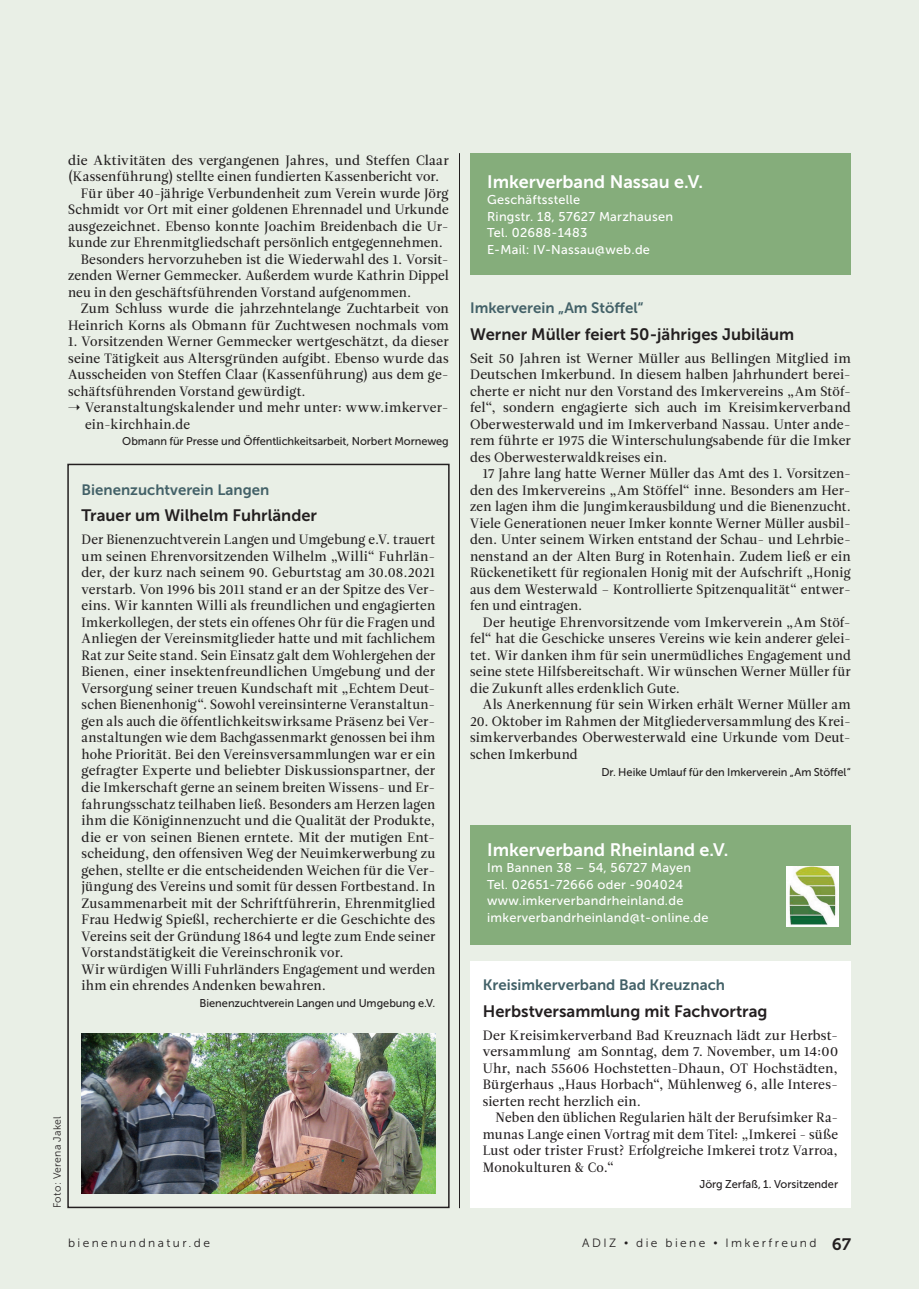
<style>
.page{position:relative;width:919px;height:1289px;background:#fff}
.page>*{position:absolute;margin:0;border:0;box-sizing:border-box;transform-origin:0 0}
.t1{font:18px "Museo Sans 700";color:#fff}
.t2{font:16.5px "Museo Sans 700";color:#231f20}
.t3{font:15px "Museo Sans 700";color:#436168}
.t4{font:13.5px/16.5px "Leitura Roman 2";letter-spacing:.005em;color:#231f20;text-align:justify}
.t5{font:13.5px/16.5px "Leitura Roman 2";letter-spacing:.005em;color:#231f20;text-align:justify;scale:.96 1}
.t6{font:13.5px "Leitura Roman 2";letter-spacing:.03em;color:#231f20}
.t7{font:12.75px/16.5px "Museo Sans 500";letter-spacing:.02em;color:#fff}
.t8{font:12px "Museo Sans 300";letter-spacing:.2em;color:#231f20}
.t9{font:11.25px "Museo Sans 500";letter-spacing:-.005em;color:#231f20}
.t10{font:10.5px "Museo Sans 300";letter-spacing:.02em;color:#231f20}
.s1{font-size:10.5px}
.s2{font-family:"Museo 700";font-size:16.5px}
</style>
<div class="page">
<div style="left:13px;top:0;width:905px;height:1288px;background:#e9efe6"></div>
<div style="left:0;top:0;width:13px;height:1288px;background:#e9efe6"></div>
<hr style="left:459px;top:153px;width:1px;height:1055px;background:#231f20">
<img style="left:82px;top:1033px;width:353px;height:160px">
<div style="left:67px;top:463px;width:382px;height:745px;border:2px solid #231f20"></div>
<div style="left:470px;top:153px;width:380px;height:122px;background:#85ad7b"></div>
<div style="left:470px;top:961px;width:380px;height:247px;background:#fff"></div>
<div style="left:470px;top:825px;width:380px;height:119px;background:#85ad7b"></div>
<img style="left:786px;top:866px;width:52px;height:60px">
<p class="t4" style="left:68px;top:152px;width:382px">die Aktivitäten des vergangenen Jahres, und Steffen Claar</p>
<p class="t4" style="left:68px;top:168px;width:373px">(Kassenführung) stellte einen fundierten Kassenbericht vor.</p>
<p class="t4" style="left:81px;top:185px;width:369px">Für über 40-jährige Verbundenheit zum Verein wurde Jörg</p>
<p class="t4" style="left:68px;top:201px;width:382px">Schmidt vor Ort mit einer goldenen Ehrennadel und Urkunde</p>
<p class="t4" style="left:68px;top:218px;width:382px">ausgezeichnet. Ebenso konnte Joachim Breidenbach die Ur-</p>
<p class="t4" style="left:68px;top:234px;width:376px">kunde zur Ehrenmitgliedschaft persönlich entgegennehmen.</p>
<p class="t4" style="left:81px;top:251px;width:369px">Besonders hervorzuheben ist die Wiederwahl des 1. Vorsit-</p>
<p class="t4" style="left:68px;top:267px;width:382px">zenden Werner Gemmecker. Außerdem wurde Kathrin Dippel</p>
<p class="t4" style="left:68px;top:284px;width:344px">neu in den geschäftsführenden Vorstand aufgenommen.</p>
<p class="t4" style="left:81px;top:300px;width:369px">Zum Schluss wurde die jahrzehntelange Zuchtarbeit von</p>
<p class="t4" style="left:68px;top:317px;width:382px">Heinrich Korns als Obmann für Zuchtwesen nochmals vom</p>
<p class="t4" style="left:68px;top:333px;width:382px">1. Vorsitzenden Werner Gemmecker wertgeschätzt, da dieser</p>
<p class="t4" style="left:68px;top:350px;width:382px">seine Tätigkeit aus Altersgründen aufgibt. Ebenso wurde das</p>
<p class="t4" style="left:68px;top:366px;width:382px">Ausscheiden von Steffen Claar (Kassenführung) aus dem ge-</p>
<p class="t4" style="left:68px;top:383px;width:239px">schäftsführenden Vorstand gewürdigt.</p>
<p class="t4" style="left:68px;top:399px;width:382px">➝ Veranstaltungskalender und mehr unter: www.imkerver-</p>
<p class="t6" style="left:85px;top:415px;width:107px">ein-kirchhain.de</p>
<p class="t9" style="left:122px;top:435px;width:328px">Obmann für Presse und Öffentlichkeitsarbeit, Norbert Morneweg</p>
<p class="t3" style="left:82px;top:481px;width:189px">Bienenzuchtverein Langen</p>
<p class="t2" style="left:82px;top:506px;width:237px">Trauer um Wilhelm Fuhrländer</p>
<p class="t4" style="left:82px;top:531px;width:355px;text-align:left">Der Bienenzuchtverein Langen und Umgebung e.V. trauert um seinen Ehrenvorsitzenden Wilhelm „Willi“ Fuhrlän&shy;der, der kurz nach seinem 90. Geburtstag am 30.08.2021 verstarb. Von 1996 bis 2011 stand er an der Spitze des Ver&shy;eins. Wir kannten Willi als freundlichen und engagierten Imkerkollegen, der stets ein offenes Ohr für die Fragen und Anliegen der Vereinsmitglieder hatte und mit fachlichem Rat zur Seite stand. Sein Einsatz galt dem Wohlergehen der Bienen, einer insektenfreundlichen Umgebung und der Versorgung seiner treuen Kundschaft mit „Echtem Deut&shy;schen Bienenhonig“. Sowohl vereinsinterne Veranstaltun&shy;gen als auch die öffentlichkeitswirksame Präsenz bei Ver&shy;anstaltungen wie dem Bachgassenmarkt genossen bei ihm hohe Priorität. Bei den Vereinsversammlungen war er ein gefragter Experte und beliebter Diskussionspartner, der die Imkerschaft gerne an seinem breiten Wissens- und Er&shy;fahrungsschatz teilhaben ließ. Besonders am Herzen lagen ihm die Königinnenzucht und die Qualität der Produkte, die er von seinen Bienen erntete. Mit der mutigen Ent&shy;scheidung, den offensiven Weg der Neuimkerwerbung zu gehen, stellte er die entscheidenden Weichen für die Ver&shy;jüngung des Vereins und somit für dessen Fortbestand. In Zusammenarbeit mit der Schriftführerin, Ehrenmitglied Frau Hedwig Spießl, recherchierte er die Geschichte des Vereins seit der Gründung 1864 und legte zum Ende seiner Vorstandstätigkeit die Vereinschronik vor.<br>Wir würdigen Willi Fuhrländers Engagement und werden ihm ein ehrendes Andenken bewahren.</p>
<p class="t9" style="left:199px;top:996px;width:237px">Bienenzuchtverein Langen und Umgebung e.V.</p>
<p class="t10" style="left:52px;top:1208px;width:93px;rotate:-90deg">Foto: Verena Jakel</p>
<h1 class="t1" style="left:487px;top:171px;width:217px">Imkerverband Nassau e.V.</h1>
<p class="t7" style="left:487px;top:192px;width:187px">Geschäftsstelle<br>Ringstr. 18, 57627 Marzhausen<br>Tel. 02688-1483<br>E-Mail: IV-Nassau@web.de</p>
<p class="t3" style="left:470px;top:300px;width:175px">Imkerverein „Am Stöffel“</p>
<p class="t2" style="left:470px;top:325px;width:325px">Werner Müller feiert 50-jähriges Jubiläum</p>
<p class="t4" style="left:470px;top:350px;width:382px">Seit 50 Jahren ist Werner Müller aus Bellingen Mitglied im Deutschen Imkerbund. In diesem halben Jahrhundert berei&shy;cherte er nicht nur den Vorstand des Imkervereins „Am Stöf&shy;fel“, sondern engagierte sich auch im Kreisimkerverband Oberwesterwald und im Imkerverband Nassau. Unter ande&shy;rem führte er 1975 die Winterschulungsabende für die Imker des Oberwesterwaldkreises ein.</p>
<p class="t4" style="left:470px;top:465px;width:382px;text-indent:13px">17 Jahre lang hatte Werner Müller das Amt des 1. Vorsitzen&shy;den des Imkervereins „Am Stöffel“ inne. Besonders am Her&shy;zen lagen ihm die Jungimkerausbildung und die Bienenzucht.<br>Viele Generationen neuer Imker konnte Werner Müller ausbil&shy;den. Unter seinem Wirken entstand der Schau- und Lehrbie&shy;nenstand an der Alten Burg in Rotenhain. Zudem ließ er ein Rückenetikett für regionalen Honig mit der Aufschrift „Honig aus dem Westerwald – Kontrollierte Spitzenqualität“ entwer&shy;fen und eintragen.</p>
<p class="t4" style="left:470px;top:614px;width:382px;text-indent:13px">Der heutige Ehrenvorsitzende vom Imkerverein „Am Stöf&shy;fel“ hat die Geschicke unseres Vereins wie kein anderer gelei&shy;tet. Wir danken ihm für sein unermüdliches Engagement und seine stete Hilfsbereitschaft. Wir wünschen Werner Müller für die Zukunft alles erdenklich Gute.</p>
<p class="t4" style="left:483px;top:696px;width:369px">Als Anerkennung für sein Wirken erhält Werner Müller am</p>
<p class="t4" style="left:470px;top:713px;width:382px">20. Oktober im Rahmen der Mitgliederversammlung des Krei&shy;simkerverbandes Oberwesterwald eine Urkunde vom Deut&shy;schen Imkerbund</p>
<p class="t9" style="left:601px;top:765px;width:251px">Dr. Heike Umlauf für den Imkerverein „Am Stöffel“</p>
<h1 class="t1" style="left:487px;top:839px;width:243px">Imkerverband Rheinland e.V.</h1>
<p class="t7" style="left:487px;top:859px;width:223px">Im Bannen 38 – 54, 56727 Mayen<br>Tel. 02651-72666 oder -904024 www.imkerverbandrheinland.de imkerverbandrheinland@t-online.de</p>
<p class="t3" style="left:483px;top:976px;width:244px">Kreisimkerverband Bad Kreuznach</p>
<p class="t2" style="left:483px;top:1001px;width:286px">Herbstversammlung mit Fachvortrag</p>
<p class="t4" style="left:483px;top:1026px;width:357px">Der Kreisimkerverband Bad Kreuznach lädt zur Herbst&shy;versammlung am Sonntag, dem 7. November, um 14:00<br>Uhr, nach 55606 Hochstetten-Dhaun, OT Hochstädten, Bürgerhaus „Haus Horbach“, Mühlenweg 6, alle Interes&shy;sierten recht herzlich ein.</p>
<p class="t5" style="left:483px;top:1109px;width:371px;text-indent:13px">Neben den üblichen Regularien hält der Berufsimker Ra&shy;munas Lange einen Vortrag mit dem Titel: „Imkerei - süße Lust oder trister Frust? Erfolgreiche Imkerei trotz Varroa, Monokulturen &amp; Co.“</p>
<p class="t9" style="left:699px;top:1178px;width:140px">Jörg Zerfaß, 1. Vorsitzender</p>
<p class="t8" style="left:68px;top:1236px;width:143px">bienenundnatur.de</p>
<p class="t8" style="left:582px;top:1236px;width:270px">ADIZ <span class="s1">•</span> die biene <span class="s1">•</span> Imkerfreund <span class="s2">67</span></p>
</div>
